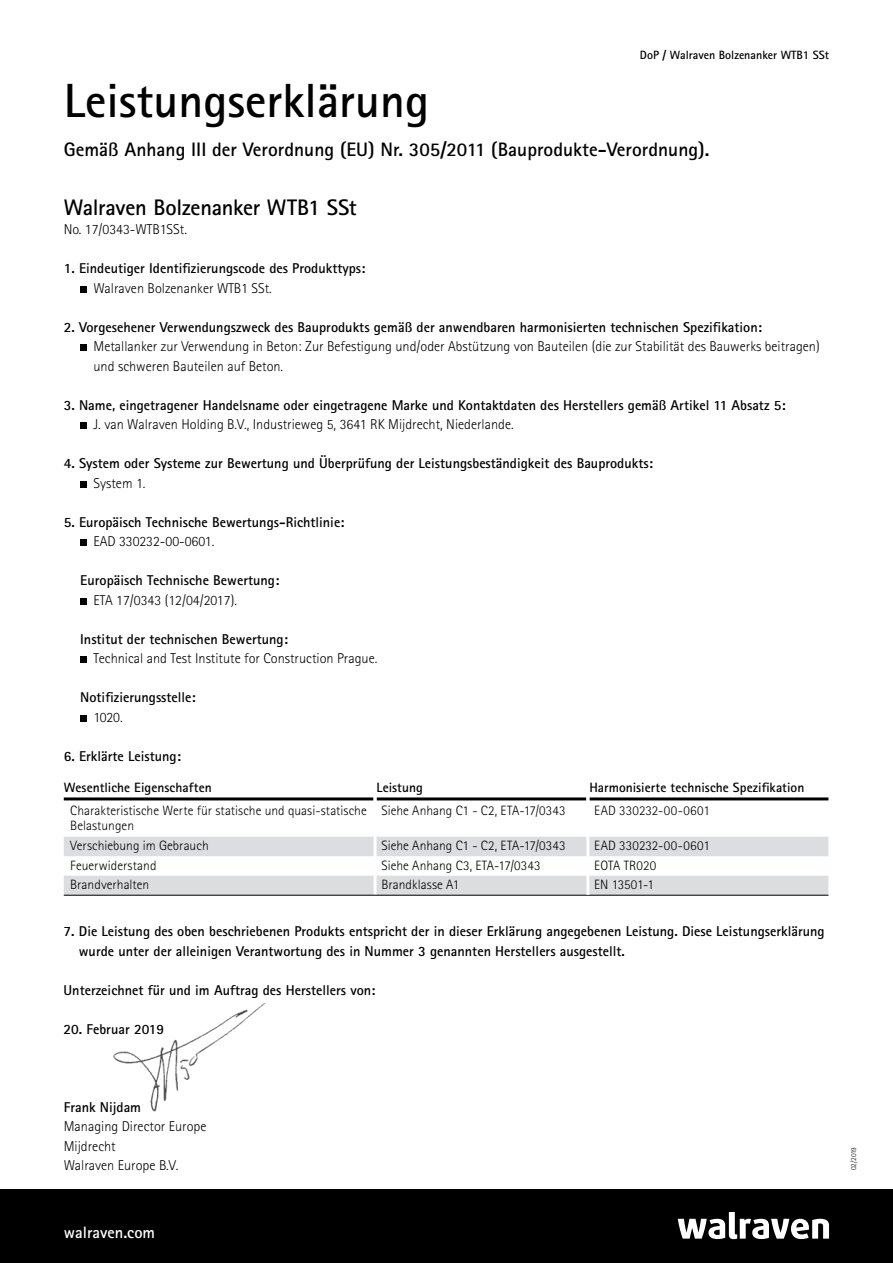
<style>
.page{position:relative;width:893px;height:1263px;background:#fff}
.page>*{position:absolute;margin:0;border:0;box-sizing:border-box;transform-origin:0 0}
.t1{font:700 48px "Rotis Sans Serif Std";color:#000}
.t2{font:700 22.5px "Rotis Sans Serif Std";letter-spacing:-.015em;color:#000}
.t3{font:700 19.5px "Rotis Sans Serif Std";color:#000}
.t4{font:700 16.5px "Rotis Sans Serif Std";color:#fff}
.t5{font:700 14.25px/19.5px "Rotis Sans Serif Std";color:#000}
.t6{font:300 14.25px/19.5px "Rotis Sans Serif Std";color:#000}
.t7{font:300 13.5px/15px "Rotis Sans Serif Std";letter-spacing:.005em;color:#000}
.t8{font:700 13.5px "Rotis Sans Serif Std";letter-spacing:.005em;color:#000}
.t9{font:700 12px "Rotis Sans Serif Std";color:#000}
.t10{font:300 7.5px "Rotis Sans Serif Std";letter-spacing:-.01em;color:#000}
</style>
<div class="page">
<div style="left:0;top:1189px;width:893px;height:74px;background:#000"></div>
<svg style="left:678px;top:1212px;width:151px;height:27px"></svg>
<div style="left:80px;top:286px;width:7px;height:6px;background:#000"></div>
<div style="left:80px;top:345px;width:7px;height:6px;background:#000"></div>
<div style="left:80px;top:423px;width:7px;height:6px;background:#000"></div>
<div style="left:80px;top:481px;width:7px;height:7px;background:#000"></div>
<div style="left:80px;top:540px;width:7px;height:6px;background:#000"></div>
<div style="left:80px;top:598px;width:7px;height:6px;background:#000"></div>
<div style="left:80px;top:657px;width:7px;height:6px;background:#000"></div>
<div style="left:80px;top:715px;width:7px;height:7px;background:#000"></div>
<img style="left:113px;top:1003px;width:153px;height:109px">
<svg style="left:64px;top:837px;width:764px;height:58px"></svg>
<hr style="left:64px;top:797px;width:310px;height:3px;background:#000">
<hr style="left:377px;top:797px;width:209px;height:3px;background:#000">
<hr style="left:589px;top:797px;width:239px;height:3px;background:#000">
<hr style="left:374px;top:837px;width:3px;height:19px;background:#fff">
<hr style="left:374px;top:856px;width:3px;height:20px;background:#fff">
<hr style="left:374px;top:876px;width:3px;height:19px;background:#fff">
<hr style="left:64px;top:895px;width:311px;height:1px;background:#000">
<hr style="left:375px;top:895px;width:213px;height:1px;background:#000">
<hr style="left:588px;top:895px;width:240px;height:1px;background:#000">
<hr style="left:586px;top:837px;width:3px;height:19px;background:#fff">
<hr style="left:586px;top:856px;width:3px;height:20px;background:#fff">
<hr style="left:586px;top:876px;width:3px;height:19px;background:#fff">
<p class="t9" style="left:640px;top:47px;width:191px">DoP / Walraven Bolzenanker WTB1 SSt</p>
<h1 class="t1" style="left:64px;top:70px;width:367px">Leistungserklärung</h1>
<h3 class="t3" style="left:64px;top:137px;width:647px">Gemäß Anhang III der Verordnung (EU) Nr. 305/2011 (Bauprodukte-Verordnung).</h3>
<h2 class="t2" style="left:64px;top:193px;width:294px">Walraven Bolzenanker WTB1 SSt</h2>
<p class="t6" style="left:64px;top:219px;width:125px">No. 17/0343-WTB1SSt.</p>
<p class="t5" style="left:64px;top:258px;width:303px">1. Eindeutiger Identifizierungscode des Produkttyps:</p>
<p class="t6" style="left:94px;top:278px;width:180px">Walraven Bolzenanker WTB1 SSt.</p>
<p class="t5" style="left:64px;top:317px;width:700px">2. Vorgesehener Verwendungszweck des Bauprodukts gemäß der anwendbaren harmonisierten technischen Spezifikation:</p>
<p class="t6" style="left:94px;top:336px;width:728px">Metallanker zur Verwendung in Beton: Zur Befestigung und/oder Abstützung von Bauteilen (die zur Stabilität des Bauwerks beitragen) und schweren Bauteilen auf Beton.</p>
<p class="t5" style="left:64px;top:395px;width:723px">3. Name, eingetragener Handelsname oder eingetragene Marke und Kontaktdaten des Herstellers gemäß Artikel 11 Absatz 5:</p>
<p class="t6" style="left:94px;top:414px;width:422px">J. van Walraven Holding B.V., Industrieweg 5, 3641 RK Mijdrecht, Niederlande.</p>
<p class="t5" style="left:64px;top:453px;width:591px">4. System oder Systeme zur Bewertung und Überprüfung der Leistungsbeständigkeit des Bauprodukts:</p>
<p class="t6" style="left:94px;top:473px;width:53px">System 1.</p>
<p class="t5" style="left:64px;top:512px;width:282px">5. Europäisch Technische Bewertungs-Richtlinie:</p>
<p class="t6" style="left:94px;top:531px;width:122px">EAD 330232-00-0601.</p>
<p class="t5" style="left:80px;top:570px;width:200px">Europäisch Technische Bewertung:</p>
<p class="t6" style="left:94px;top:590px;width:145px">ETA 17/0343 (12/04/2017).</p>
<p class="t5" style="left:80px;top:629px;width:209px">Institut der technischen Bewertung:</p>
<p class="t6" style="left:94px;top:648px;width:285px">Technical and Test Institute for Construction Prague.</p>
<p class="t5" style="left:80px;top:687px;width:117px">Notifizierungsstelle:</p>
<p class="t6" style="left:94px;top:707px;width:31px">1020.</p>
<p class="t5" style="left:64px;top:746px;width:119px">6. Erklärte Leistung:</p>
<p class="t8" style="left:64px;top:779px;width:150px">Wesentliche Eigenschaften</p>
<p class="t8" style="left:377px;top:779px;width:48px">Leistung</p>
<p class="t8" style="left:589px;top:779px;width:216px">Harmonisierte technische Spezifikation</p>
<p class="t7" style="left:70px;top:803px;width:298px">Charakteristische Werte für statische und quasi-statische<br>Belastungen</p>
<p class="t7" style="left:381px;top:803px;width:186px">Siehe Anhang C1 - C2, ETA-17/0343</p>
<p class="t7" style="left:594px;top:803px;width:117px">EAD 330232-00-0601</p>
<p class="t7" style="left:70px;top:838px;width:140px">Verschiebung im Gebrauch</p>
<p class="t7" style="left:381px;top:838px;width:186px">Siehe Anhang C1 - C2, ETA-17/0343</p>
<p class="t7" style="left:594px;top:838px;width:117px">EAD 330232-00-0601</p>
<p class="t7" style="left:70px;top:857px;width:88px">Feuerwiderstand</p>
<p class="t7" style="left:381px;top:857px;width:161px">Siehe Anhang C3, ETA-17/0343</p>
<p class="t7" style="left:594px;top:857px;width:63px">EOTA TR020</p>
<p class="t7" style="left:70px;top:877px;width:81px">Brandverhalten</p>
<p class="t7" style="left:381px;top:877px;width:79px">Brandklasse A1</p>
<p class="t7" style="left:594px;top:877px;width:61px">EN 13501-1</p>
<p class="t5" style="left:79px;top:921px;width:747px;text-indent:-15px">7. Die Leistung des oben beschriebenen Produkts entspricht der in dieser Erklärung angegebenen Leistung. Diese Leistungserklärung wurde unter der alleinigen Verantwortung des in Nummer 3 genannten Herstellers ausgestellt.</p>
<p class="t5" style="left:64px;top:980px;width:313px">Unterzeichnet für und im Auftrag des Herstellers von:</p>
<p class="t5" style="left:64px;top:1019px;width:102px">20. Februar 2019</p>
<p class="t5" style="left:64px;top:1097px;width:79px">Frank Nijdam</p>
<p class="t6" style="left:64px;top:1116px;width:144px">Managing Director Europe<br>Mijdrecht<br>Walraven Europe B.V.</p>
<p class="t4" style="left:64px;top:1222px;width:93px">walraven.com</p>
<p class="t10" style="left:849px;top:1170px;width:25px;rotate:-90deg">02/2019</p>
</div>
